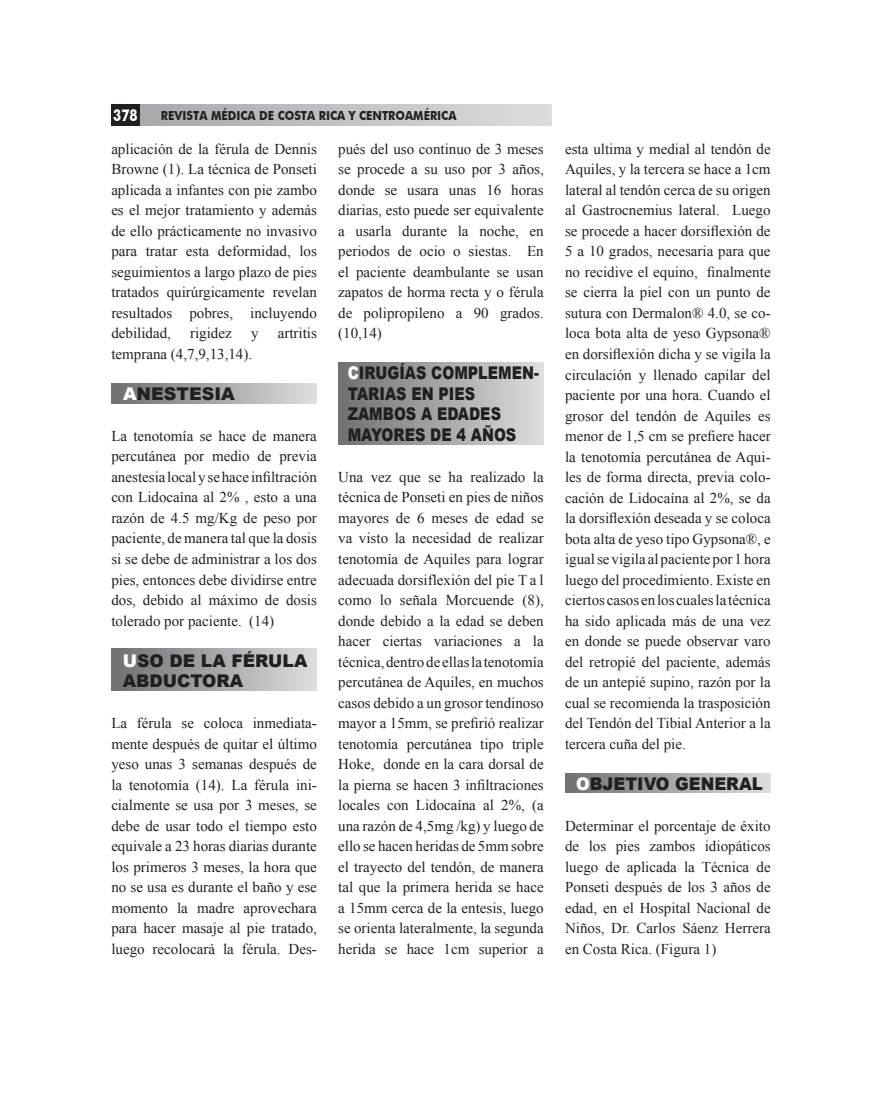
<style>
.page{position:relative;width:882px;height:1095px;background:#fff}
.page>*{position:absolute;margin:0;border:0;box-sizing:border-box;transform-origin:0 0}
.t1{font:900 17.5px/20.5px "Arial";color:#231f20;scale:.82 1}
.t2{font:900 17.5px/20.5px "Arial";color:#231f20}
.t3{font:900 17.5px "Arial";color:#231f20;scale:.94 1}
.t4{font:700 16.25px "Futura BT";color:#fff;scale:.8 1}
.t5{font:15px/20.5px "Times New Roman";color:#231f20;text-align:justify}
.t6{font:700 12.5px "Futura BT";color:#231f20;scale:.9 1}
.s1{color:#fff}
</style>
<div class="page">
<div style="left:111px;top:383px;width:206px;height:20px;background:linear-gradient(to right,#6e6f72,#dcdddf)"></div>
<div style="left:111px;top:648px;width:206px;height:42px;background:linear-gradient(to right,#6e6f72,#dcdddf)"></div>
<div style="left:565px;top:772px;width:205px;height:20px;background:linear-gradient(to right,#6e6f72,#dcdddf)"></div>
<div style="left:338px;top:362px;width:206px;height:82px;background:linear-gradient(to right,#6e6f72,#dcdddf)"></div>
<div style="left:140px;top:104px;width:411px;height:21px;background:linear-gradient(to right,#a8a9ad,#dcddde)"></div>
<div style="left:111px;top:104px;width:29px;height:21px;background:#231f20"></div>
<p class="t4" style="left:113px;top:105px;width:32px">378</p>
<p class="t6" style="left:161px;top:108px;width:330px">REVISTA MÉDICA DE COSTA RICA Y CENTROAMÉRICA</p>
<p class="t5" style="left:111px;top:138px;width:207px">aplicación de la férula de Dennis Browne (1). La técnica de Ponseti aplicada a infantes con pie zambo es el mejor tratamiento y además de ello prácticamente no invasivo para tratar esta deformidad, los seguimientos a largo plazo de pies tratados quirúrgicamente revelan resultados pobres, incluyendo debilidad,</p>
<p class="t5" style="left:190px;top:323px;width:43px">rigidez</p>
<p class="t5" style="left:251px;top:323px;width:9px">y</p>
<p class="t5" style="left:278px;top:323px;width:41px">artritis</p>
<p class="t5" style="left:111px;top:343px;width:142px">temprana (4,7,9,13,14).</p>
<p class="t2" style="left:123px;top:383px;width:113px"><span class="s1">A</span>NESTESIA</p>
<p class="t5" style="left:111px;top:425px;width:207px">La tenotomía se hace de manera percutánea por medio de previa anestesia local y se hace infiltración con Lidocaína al 2% , esto a una razón de 4.5 mg/Kg de peso por paciente, de manera tal que la dosis si se debe de administrar a los dos pies, entonces debe dividirse entre dos, debido al máximo de dosis tolerado por paciente. (14)</p>
<p class="t2" style="left:123px;top:649px;width:186px"><span class="s1">U</span>SO DE LA FÉRULA<br>ABDUCTORA</p>
<p class="t5" style="left:111px;top:712px;width:207px">La férula se coloca inmediata&shy;mente después de quitar el último yeso unas 3 semanas después de la tenotomía (14). La férula ini&shy;cialmente se usa por 3 meses, se debe de usar todo el tiempo esto equivale a 23 horas diarias durante los primeros 3 meses, la hora que no se usa es durante el baño y ese momento la madre aprovechara para hacer masaje al pie tratado, luego recolocará la férula. Des-</p>
<p class="t5" style="left:338px;top:138px;width:207px">pués del uso continuo de 3 meses se procede a su uso por 3 años, donde se usara unas 16 horas diarias, esto puede ser equivalente a usarla durante la noche, en periodos de ocio o siestas. En el paciente deambulante se usan zapatos de horma recta y o férula de polipropileno a 90 grados. (10,14)</p>
<p class="t1" style="left:348px;top:362px;width:235px"><span class="s1">C</span>IRUGÍAS COMPLEMEN-<br>TARIAS EN PIES<br>ZAMBOS A EDADES<br>MAYORES DE 4 AÑOS</p>
<p class="t5" style="left:338px;top:466px;width:207px">Una vez que se ha realizado la técnica de Ponseti en pies de niños mayores de 6 meses de edad se va visto la necesidad de realizar tenotomía de Aquiles para lograr adecuada dorsiflexión del pie T a l como lo señala Morcuende (8), donde debido a la edad se deben hacer ciertas variaciones a la técnica, dentro de ellas la tenotomía percutánea de Aquiles, en muchos casos debido a un grosor tendinoso mayor a 15mm, se prefirió realizar tenotomía percutánea tipo triple Hoke, donde en la cara dorsal de la pierna se hacen 3 infiltraciones locales con Lidocaína al 2%, (a una razón de 4,5mg /kg) y luego de ello se hacen heridas de 5mm sobre el trayecto del tendón, de manera tal que la primera herida se hace a 15mm cerca de la entesis, luego se orienta lateralmente, la segunda herida se hace 1cm superior a</p>
<p class="t5" style="left:565px;top:138px;width:207px">esta ultima y medial al tendón de Aquiles, y la tercera se hace a 1cm lateral al tendón cerca de su origen al Gastrocnemius lateral. Luego se procede a hacer dorsiflexión de 5 a 10 grados, necesaria para que no recidive el equino, finalmente se cierra la piel con un punto de sutura con Dermalon® 4.0, se co&shy;loca bota alta de yeso Gypsona® en dorsiflexión dicha y se vigila la circulación y llenado capilar del paciente por una hora. Cuando el grosor del tendón de Aquiles es menor de 1,5 cm se prefiere hacer la tenotomía percutánea de Aqui&shy;les de forma directa, previa colo&shy;cación de Lidocaína al 2%, se da la dorsiflexión deseada y se coloca bota alta de yeso tipo Gypsona®, e igual se vigila al paciente por 1 hora luego del procedimiento. Existe en ciertos casos en los cuales la técnica ha sido aplicada más de una vez en donde se puede observar varo del retropié del paciente, además de un antepié supino, razón por la cual se recomienda la trasposición del Tendón del Tibial Anterior a la tercera cuña del pie.</p>
<p class="t3" style="left:576px;top:770px;width:200px"><span class="s1">O</span>BJETIVO GENERAL</p>
<p class="t5" style="left:565px;top:815px;width:207px">Determinar el porcentaje de éxito de los pies zambos idiopáticos luego de aplicada la Técnica de Ponseti después de los 3 años de edad, en el Hospital Nacional de Niños, Dr. Carlos Sáenz Herrera en Costa Rica. (Figura 1)</p>
</div>
